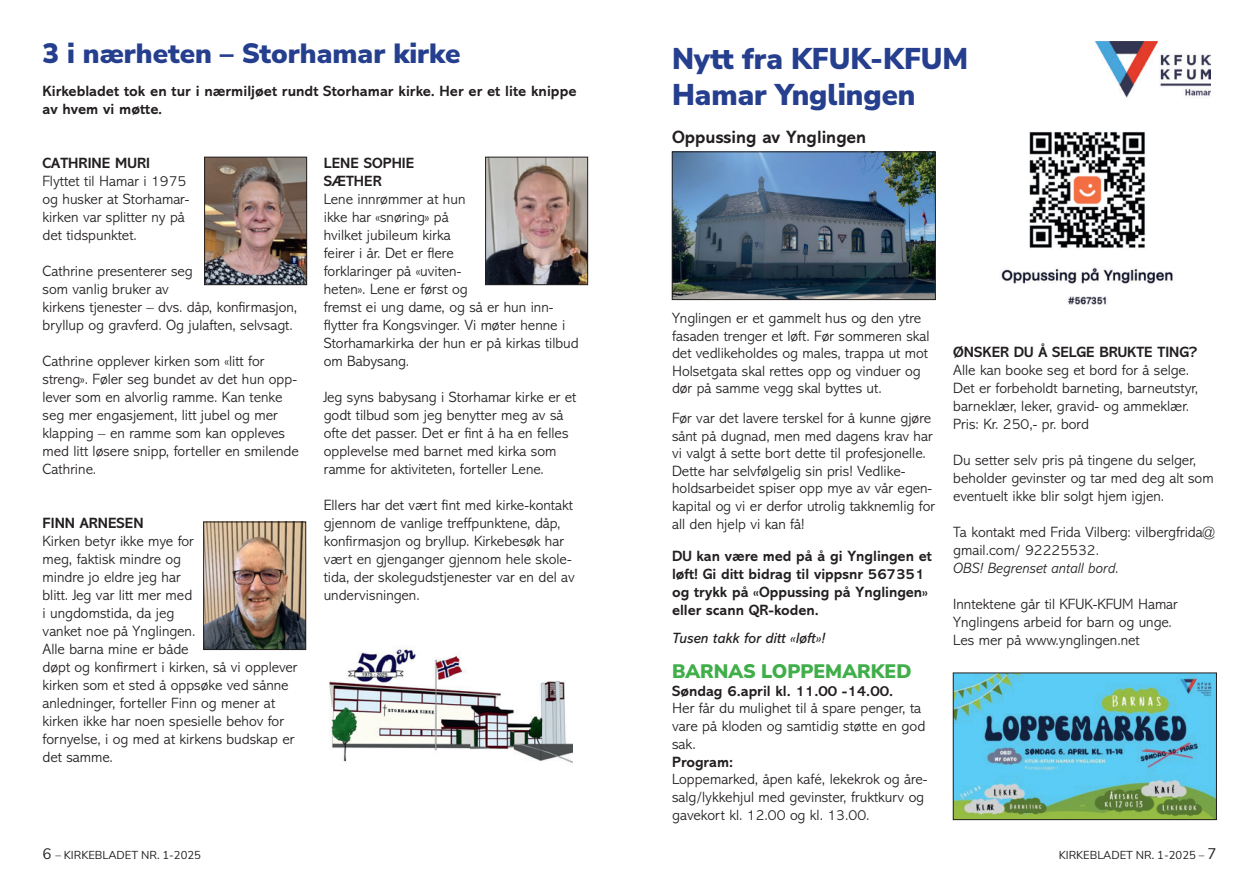
<style>
.page{position:relative;width:1259px;height:893px;background:#fff}
.page>*{position:absolute;margin:0;border:0;box-sizing:border-box;transform-origin:0 0}
.t1{font:900 30px/36px "Nunito Sans";color:#253f8e}
.t2{font:900 27.75px "Nunito Sans";color:#253f8e}
.t3{font:900 19.5px "Nunito Sans";color:#40ae49}
.t4{font:700 18px "Abadi MT Std";color:#231f20}
.t5{font:300 15px/18px "Abadi MT Std";color:#231f20}
.t6{font:700 15px/18px "Abadi MT Std";color:#231f20}
.t7{font:italic 300 15px "Abadi MT Std";color:#231f20}
.t8{font:italic 15px "Abadi MT Std";color:#231f20}
.t9{font:11.25px "Nunito Sans";color:#231f20}
.s1{font-size:15px}
</style>
<div class="page">
<img style="left:206px;top:159px;width:99px;height:124px">
<div style="left:204px;top:157px;width:103px;height:128px;border:1px solid #231f20"></div>
<img style="left:487px;top:159px;width:99px;height:124px">
<div style="left:485px;top:157px;width:103px;height:128px;border:1px solid #231f20"></div>
<img style="left:205px;top:524px;width:99px;height:124px">
<div style="left:203px;top:522px;width:103px;height:128px;border:1px solid #231f20"></div>
<img style="left:1095px;top:41px;width:115px;height:58px">
<img style="left:674px;top:154px;width:259px;height:144px">
<div style="left:672px;top:152px;width:263px;height:148px;border:1px solid #231f20"></div>
<img style="left:1001px;top:131px;width:172px;height:174px">
<img style="left:955px;top:675px;width:259px;height:143px">
<div style="left:953px;top:673px;width:263px;height:147px;border:1px solid #231f20"></div>
<img style="left:329px;top:646px;width:244px;height:118px">
<h2 class="t2" style="left:43px;top:34px;width:419px">3 i nærheten – Storhamar kirke</h2>
<p class="t6" style="left:43px;top:82px;width:535px">Kirkebladet tok en tur i nærmiljøet rundt Storhamar kirke. Her er et lite knippe av hvem vi møtte.</p>
<p class="t6" style="left:43px;top:154px;width:109px">CATHRINE MURI</p>
<p class="t5" style="left:43px;top:173px;width:148px">Flyttet til Hamar i 1975 og husker at Storhamar&shy;kirken var splitter ny på det tidspunktet.</p>
<p class="t5" style="left:43px;top:263px;width:256px">Cathrine presenterer seg<br>som vanlig bruker av<br>kirkens tjenester – dvs. dåp, konfirmasjon, bryllup og gravferd. Og julaften, selvsagt.</p>
<p class="t5" style="left:43px;top:353px;width:258px">Cathrine opplever kirken som «litt for streng». Føler seg bundet av det hun opp&shy;lever som en alvorlig ramme. Kan tenke seg mer engasjement, litt jubel og mer klapping – en ramme som kan oppleves med litt løsere snipp, forteller en smilende Cathrine.</p>
<p class="t6" style="left:43px;top:514px;width:103px">FINN ARNESEN</p>
<p class="t5" style="left:43px;top:533px;width:256px">Kirken betyr ikke mye for<br>meg, faktisk mindre og<br>mindre jo eldre jeg har<br>blitt. Jeg var litt mer med<br>i ungdomstida, da jeg<br>vanket noe på Ynglingen.<br>Alle barna mine er både<br>døpt og konfirmert i kirken, så vi opplever kirken som et sted å oppsøke ved sånne anledninger, forteller Finn og mener at kirken ikke har noen spesielle behov for fornyelse, i og med at kirkens budskap er det samme.</p>
<p class="t6" style="left:324px;top:154px;width:92px">LENE SOPHIE<br>SÆTHER</p>
<p class="t5" style="left:324px;top:191px;width:256px">Lene innrømmer at hun<br>ikke har «snøring» på<br>hvilket jubileum kirka<br>feirer i år. Det er flere<br>forklaringer på «uviten-<br>heten». Lene er først og<br>fremst ei ung dame, og så er hun inn&shy;flytter fra Kongsvinger. Vi møter henne i<br>Storhamarkirka der hun er på kirkas tilbud om Babysang.</p>
<p class="t5" style="left:324px;top:389px;width:254px">Jeg syns babysang i Storhamar kirke er et godt tilbud som jeg benytter meg av så ofte det passer. Det er fint å ha en felles opplevelse med barnet med kirka som ramme for aktiviteten, forteller Lene.</p>
<p class="t5" style="left:324px;top:497px;width:252px">Ellers har det vært fint med kirke-kontakt gjennom de vanlige treffpunktene, dåp, konfirmasjon og bryllup. Kirkebesøk har vært en gjenganger gjennom hele skole&shy;tida, der skolegudstjenester var en del av undervisningen.</p>
<h1 class="t1" style="left:672px;top:39px;width:298px">Nytt fra KFUK-KFUM<br>Hamar Ynglingen</h1>
<p class="t4" style="left:672px;top:127px;width:195px">Oppussing av Ynglingen</p>
<p class="t5" style="left:672px;top:310px;width:259px;line-height:17.5px">Ynglingen er et gammelt hus og den ytre fasaden trenger et løft. Før sommeren skal det vedlikeholdes og males, trappa ut mot Holsetgata skal rettes opp og vinduer og dør på samme vegg skal byttes ut.</p>
<p class="t5" style="left:672px;top:410px;width:265px">Før var det lavere terskel for å kunne gjøre sånt på dugnad, men med dagens krav har vi valgt å sette bort dette til profesjonelle.<br>Dette har selvfølgelig sin pris! Vedlike&shy;holdsarbeidet spiser opp mye av vår egen&shy;kapital og vi er derfor utrolig takknemlig for all den hjelp vi kan få!</p>
<p class="t6" style="left:672px;top:547px;width:261px">DU kan være med på å gi Ynglingen et løft! Gi ditt bidrag til vippsnr 567351 og trykk på «Oppussing på Ynglingen» eller scann QR-koden.</p>
<p class="t8" style="left:672px;top:630px;width:154px">Tusen takk for ditt «løft»!</p>
<h3 class="t3" style="left:672px;top:657px;width:241px">BARNAS LOPPEMARKED</h3>
<p class="t6" style="left:672px;top:682px;width:223px">Søndag 6.april kl. 11.00 -14.00.</p>
<p class="t5" style="left:672px;top:699px;width:255px">Her får du mulighet til å spare penger, ta vare på kloden og samtidig støtte en god sak.</p>
<p class="t6" style="left:672px;top:753px;width:63px">Program:</p>
<p class="t5" style="left:672px;top:771px;width:257px">Loppemarked, åpen kafé, lekekrok og åre&shy;salg/lykkehjul med gevinster, fruktkurv og gavekort kl. 12.00 og kl. 13.00.</p>
<p class="t6" style="left:953px;top:343px;width:245px">ØNSKER DU Å SELGE BRUKTE TING?</p>
<p class="t5" style="left:953px;top:361px;width:247px">Alle kan booke seg et bord for å selge.<br>Det er forbeholdt barneting, barneutstyr, barneklær, leker, gravid- og ammeklær.<br>Pris: Kr. 250,- pr. bord</p>
<p class="t5" style="left:953px;top:451px;width:262px">Du setter selv pris på tingene du selger, beholder gevinster og tar med deg alt som eventuelt ikke blir solgt hjem igjen.</p>
<p class="t5" style="left:953px;top:523px;width:263px">Ta kontakt med Frida Vilberg: vilbergfrida@ gmail.com/ 92225532.</p>
<p class="t7" style="left:953px;top:560px;width:167px">OBS! Begrenset antall bord.</p>
<p class="t5" style="left:953px;top:595px;width:226px">Inntektene går til KFUK-KFUM Hamar<br>Ynglingens arbeid for barn og unge.<br>Les mer på www.ynglingen.net</p>
<p class="t9" style="left:43px;top:847px;width:160px"><span class="s1">6</span> – KIRKEBLADET NR. 1-2025</p>
<p class="t9" style="left:1058px;top:847px;width:159px">KIRKEBLADET NR. 1-2025 – <span class="s1">7</span></p>
</div>
